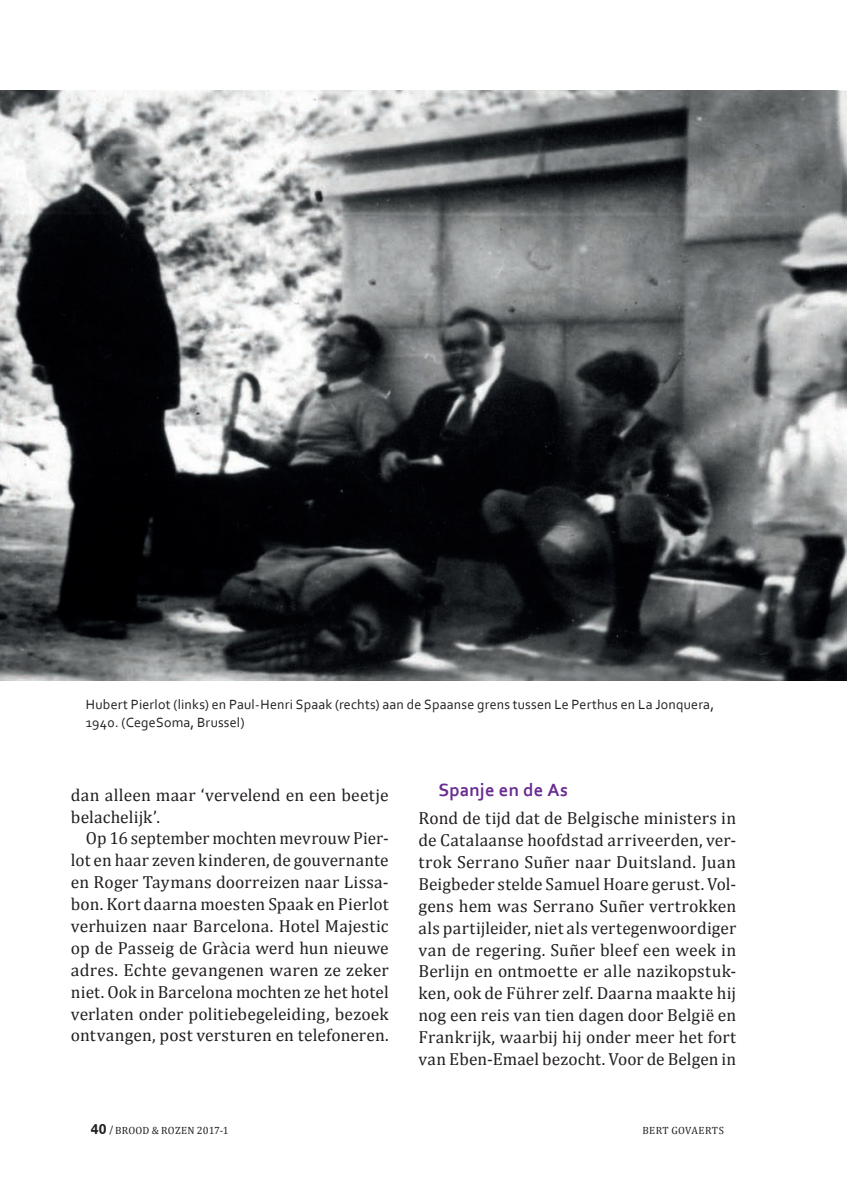
<style>
.page{position:relative;width:847px;height:1194px;background:#fff}
.page>*{position:absolute;margin:0;border:0;box-sizing:border-box;transform-origin:0 0}
.t1{font:700 18.55px "Corbel";letter-spacing:.015em;color:#692c91}
.t2{font:17.5px/21.9px "Cambria";letter-spacing:.005em;color:#231f20;text-align:justify}
.t3{font:14px/17.5px "Corbel";letter-spacing:.015em;color:#231f20}
.t4{font:10.5px "Cambria";letter-spacing:.025em;color:#231f20}
.s1{font-family:"Zurich BT";font-weight:700;font-size:14px}
.s2{font-family:"Candara";font-weight:700;font-style:italic}
</style>
<div class="page">
<img style="left:0;top:91px;width:846px;height:589px">
<p class="t3" style="left:86px;top:695px;width:629px">Hubert Pierlot (links) en Paul-Henri Spaak (rechts) aan de Spaanse grens tussen Le Perthus en La Jonquera,<br>1940. (CegeSoma, Brussel)</p>
<p class="t2" style="left:71px;top:783px;width:319px">dan alleen maar ‘vervelend en een beetje belachelijk’.</p>
<p class="t2" style="left:71px;top:827px;width:319px;text-indent:15px">Op 16 september mochten mevrouw Pier&shy;lot en haar zeven kinderen, de gouvernante en Roger Taymans doorreizen naar Lissa&shy;bon. Kort daarna moesten Spaak en Pierlot verhuizen naar Barcelona. Hotel Majestic op de Passeig de Gràcia werd hun nieuwe adres. Echte gevangenen waren ze zeker niet. Ook in Barcelona mochten ze het hotel verlaten onder politiebegeleiding, bezoek ontvangen, post versturen en telefoneren.</p>
<p class="t4" style="left:91px;top:1123px;width:139px"><span class="s1">40</span> <span class="s2">/</span> BROOD &amp; ROZEN 2017-1</p>
<p class="t1" style="left:438px;top:778px;width:131px">Spanje en de As</p>
<p class="t2" style="left:418px;top:807px;width:319px">Rond de tijd dat de Belgische ministers in de Catalaanse hoofdstad arriveerden, ver&shy;trok Serrano Suñer naar Duitsland. Juan Beigbeder stelde Samuel Hoare gerust. Vol&shy;gens hem was Serrano Suñer vertrokken als partijleider, niet als vertegenwoordiger van de regering. Suñer bleef een week in Berlijn en ontmoette er alle nazikopstuk&shy;ken, ook de Führer zelf. Daarna maakte hij nog een reis van tien dagen door België en Frankrijk, waarbij hij onder meer het fort van Eben-Emael bezocht. Voor de Belgen in</p>
<p class="t4" style="left:642px;top:1123px;width:83px">BERT GOVAERTS</p>
</div>
